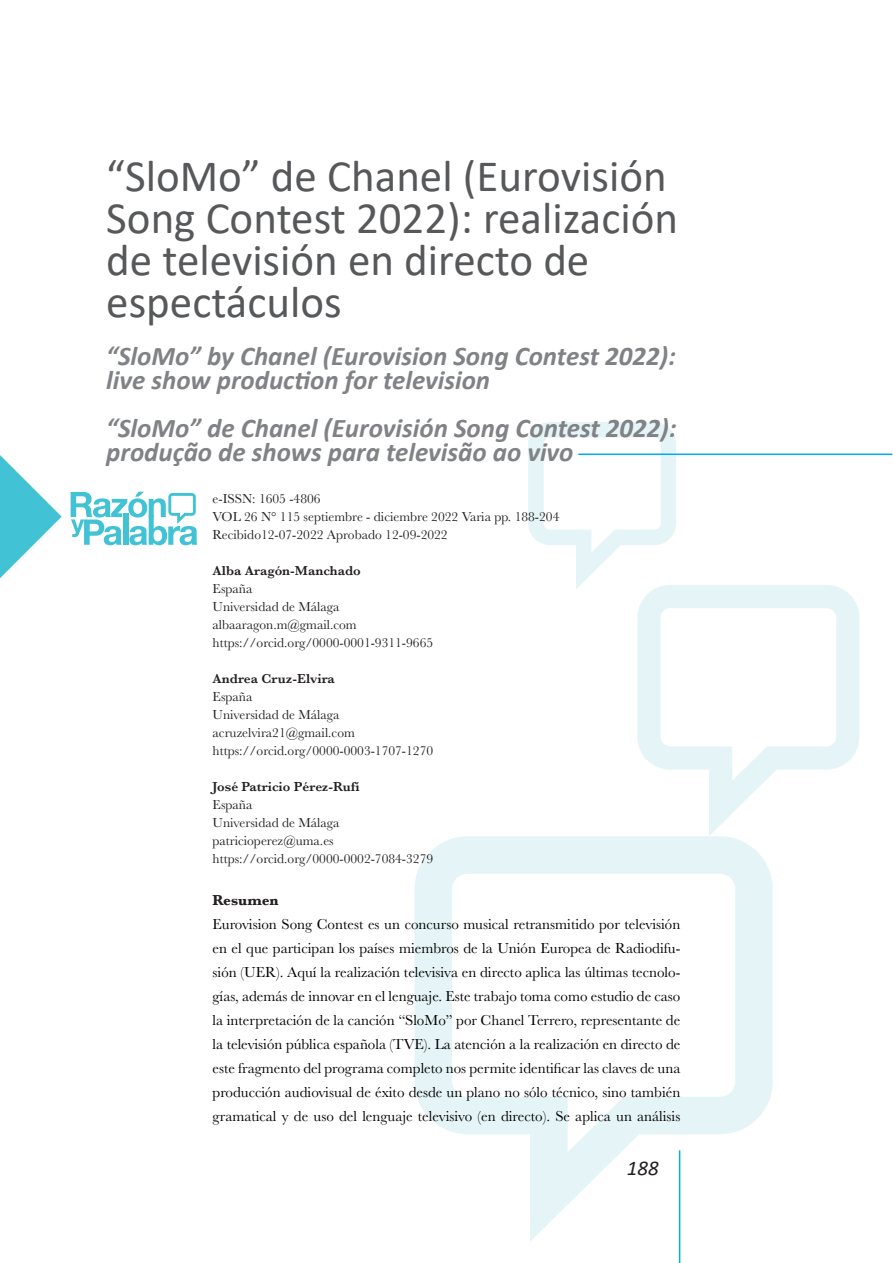
<style>
.page{position:relative;width:893px;height:1263px;background:#fff}
.page>*{position:absolute;margin:0;border:0;box-sizing:border-box;transform-origin:0 0}
.t1{font:45px/42px "Calibri";color:#57585a}
.t2{font:italic 700 27px/24px "Calibri";color:#808285}
.t3{font:italic 21px "Calibri";color:#231f20}
.Resumen{font:15px/24px "Baskerville";color:#000;text-align:justify}
.Resumen-2{font:700 15px "Baskerville";color:#231f20}
.t4{font:13.5px "Baskerville";color:#231f20}
.t5{font:600 13.5px "Baskerville";color:#231f20}
</style>
<div class="page">
<hr style="left:679px;top:1150px;width:1px;height:113px;background:#00aeef">
<svg style="left:415px;top:836px;width:358px;height:406px"></svg>
<svg style="left:637px;top:585px;width:222px;height:251px"></svg>
<svg style="left:528px;top:422px;width:148px;height:167px"></svg>
<svg style="left:71px;top:492px;width:126px;height:53px"></svg>
<svg style="left:0;top:455px;width:62px;height:123px"></svg>
<hr style="left:578px;top:453px;width:314px;height:2px;background:#00aeef">
<h1 class="t1" style="left:106px;top:154px;width:573px">“SloMo” de Chanel (Eurovisión<br>Song Contest 2022): realización de televisión en directo de espectáculos</h1>
<h2 class="t2" style="left:106px;top:343px;width:571px">“SloMo” by Chanel (Eurovision Song Contest 2022): live show production for television</h2>
<h2 class="t2" style="left:106px;top:415px;width:572px">“SloMo” de Chanel (Eurovisión Song Contest 2022): produção de shows para televisão ao vivo</h2>
<h5 class="t4" style="left:213px;top:490px;width:110px">e-ISSN: 1605 -4806</h5>
<h5 class="t4" style="left:213px;top:508px;width:348px">VOL 26 N° 115 septiembre - diciembre 2022 Varia pp. 188-204</h5>
<h5 class="t4" style="left:213px;top:526px;width:237px">Recibido12-07-2022 Aprobado 12-09-2022</h5>
<h5 class="t5" style="left:213px;top:561px;width:150px">Alba Aragón-Manchado</h5>
<h5 class="t4" style="left:213px;top:580px;width:41px">España</h5>
<h5 class="t4" style="left:213px;top:598px;width:129px">Universidad de Málaga</h5>
<h5 class="t4" style="left:213px;top:616px;width:146px">albaaragon.m@gmail.com</h5>
<h5 class="t4" style="left:213px;top:634px;width:222px">https://orcid.org/0000-0001-9311-9665</h5>
<h5 class="t5" style="left:213px;top:669px;width:124px">Andrea Cruz-Elvira</h5>
<h5 class="t4" style="left:213px;top:688px;width:41px">España</h5>
<h5 class="t4" style="left:213px;top:706px;width:129px">Universidad de Málaga</h5>
<h5 class="t4" style="left:213px;top:724px;width:144px">acruzelvira21@gmail.com</h5>
<h5 class="t4" style="left:213px;top:742px;width:222px">https://orcid.org/0000-0003-1707-1270</h5>
<h5 class="t5" style="left:213px;top:777px;width:148px">José Patricio Pérez-Rufí</h5>
<h5 class="t4" style="left:213px;top:796px;width:41px">España</h5>
<h5 class="t4" style="left:213px;top:814px;width:129px">Universidad de Málaga</h5>
<h5 class="t4" style="left:213px;top:832px;width:123px">patricioperez@uma.es</h5>
<h5 class="t4" style="left:213px;top:850px;width:222px">https://orcid.org/0000-0002-7084-3279</h5>
<p class="Resumen-2" style="left:213px;top:890px;width:67px">Resumen</p>
<p class="Resumen" style="left:213px;top:912px;width:469px">Eurovision Song Contest es un concurso musical retransmitido por televisión en el que participan los países miembros de la Unión Europea de Radiodifu&shy;sión (UER). Aquí la realización televisiva en directo aplica las últimas tecnolo&shy;gías, además de innovar en el lenguaje. Este trabajo toma como estudio de caso la interpretación de la canción “SloMo” por Chanel Terrero, representante de la televisión pública española (TVE). La atención a la realización en directo de este fragmento del programa completo nos permite identificar las claves de una producción audiovisual de éxito desde un plano no sólo técnico, sino también gramatical y de uso del lenguaje televisivo (en directo). Se aplica un análisis</p>
<h3 class="t3" style="left:627px;top:1153px;width:33px">188</h3>
</div>
